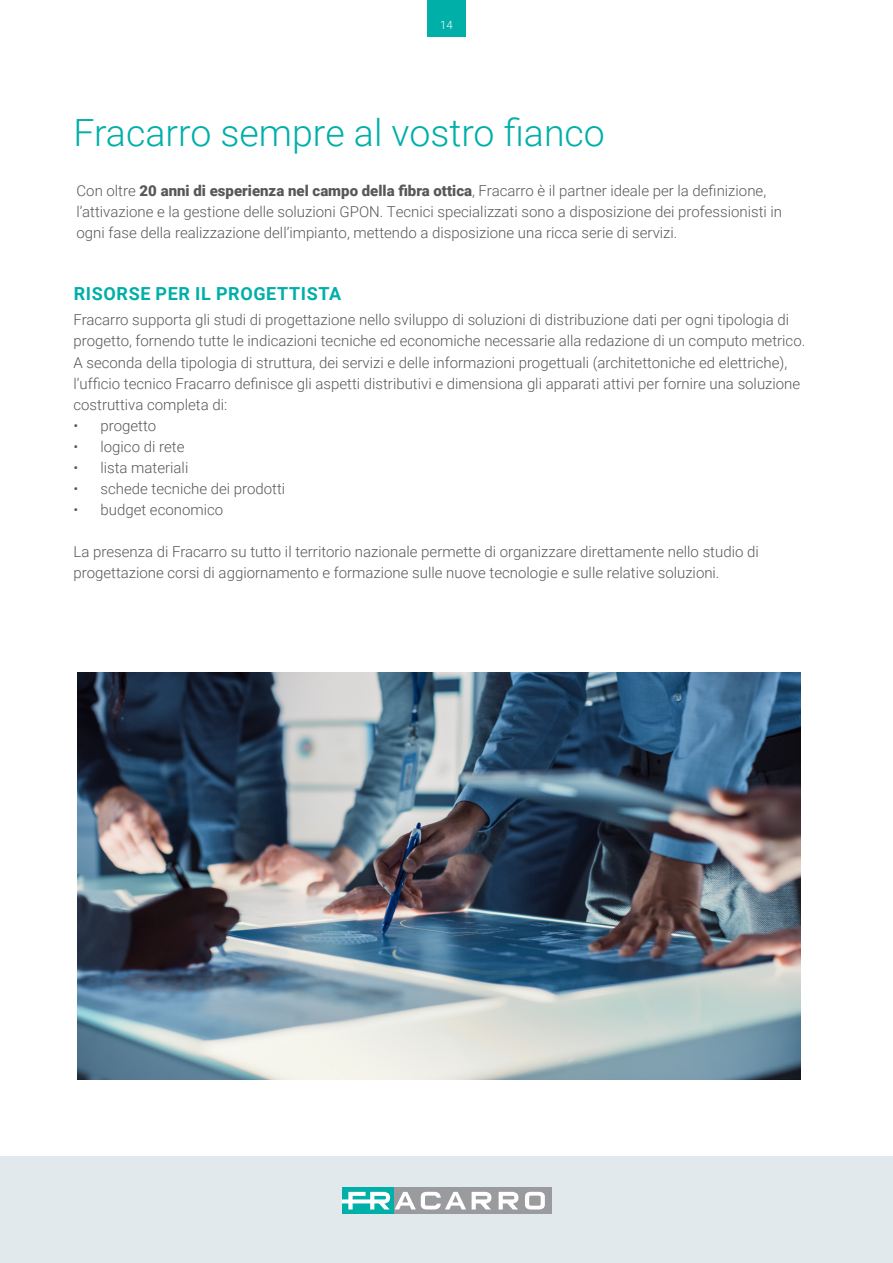
<style>
.page{position:relative;width:893px;height:1263px;background:#fff}
.page>*{position:absolute;margin:0;border:0;box-sizing:border-box;transform-origin:0 0}
.t1{font:300 37.5px "Roboto";color:#00afa8}
.t2{font:700 18px "Roboto";letter-spacing:.035em;color:#00afa8}
.t3{font:300 15px/21px "Roboto";color:#57585a}
.t4{font:300 11.25px "Roboto";color:#fff}
.s1{font-weight:900}
</style>
<div class="page">
<div style="left:0;top:1157px;width:893px;height:106px;background:#e2e9ed"></div>
<div style="left:389px;top:1187px;width:162px;height:27px;background:#999b9e"></div>
<div style="left:342px;top:1187px;width:51px;height:27px;background:#00afa8"></div>
<svg style="left:472px;top:1192px;width:19px;height:17px"></svg>
<svg style="left:499px;top:1192px;width:19px;height:17px"></svg>
<svg style="left:525px;top:1192px;width:20px;height:17px"></svg>
<svg style="left:342px;top:1192px;width:124px;height:17px"></svg>
<div style="left:427px;top:0;width:39px;height:36px;background:#00afa8"></div>
<img style="left:77px;top:672px;width:724px;height:407px">
<p class="t4" style="left:440px;top:19px;width:14px">1414</p>
<h1 class="t1" style="left:73px;top:106px;width:533px">Fracarro sempre al vostro fianco</h1>
<p class="t3" style="left:77px;top:179px;width:707px">Con oltre <span class="s1">20 anni di esperienza nel campo della fibra ottica</span>, Fracarro è il partner ideale per la definizione, l’attivazione e la gestione delle soluzioni GPON. Tecnici specializzati sono a disposizione dei professionisti in ogni fase della realizzazione dell’impianto, mettendo a disposizione una ricca serie di servizi.</p>
<p class="t2" style="left:74px;top:281px;width:269px">RISORSE PER IL PROGETTISTA</p>
<p class="t3" style="left:73px;top:309px;width:733px">Fracarro supporta gli studi di progettazione nello sviluppo di soluzioni di distribuzione dati per ogni tipologia di progetto, fornendo tutte le indicazioni tecniche ed economiche necessarie alla redazione di un computo metrico.<br>A seconda della tipologia di struttura, dei servizi e delle informazioni progettuali (architettoniche ed elettriche), l’ufficio tecnico Fracarro definisce gli aspetti distributivi e dimensiona gli apparati attivi per fornire una soluzione costruttiva completa di:</p>
<p class="t3" style="left:73px;top:414px;width:84px">• progetto</p>
<p class="t3" style="left:73px;top:435px;width:112px">• logico di rete</p>
<p class="t3" style="left:73px;top:456px;width:116px">• lista materiali</p>
<p class="t3" style="left:73px;top:477px;width:213px">• schede tecniche dei prodotti</p>
<p class="t3" style="left:73px;top:498px;width:151px">• budget economico</p>
<p class="t3" style="left:73px;top:540px;width:687px">La presenza di Fracarro su tutto il territorio nazionale permette di organizzare direttamente nello studio di progettazione corsi di aggiornamento e formazione sulle nuove tecnologie e sulle relative soluzioni.</p>
</div>
